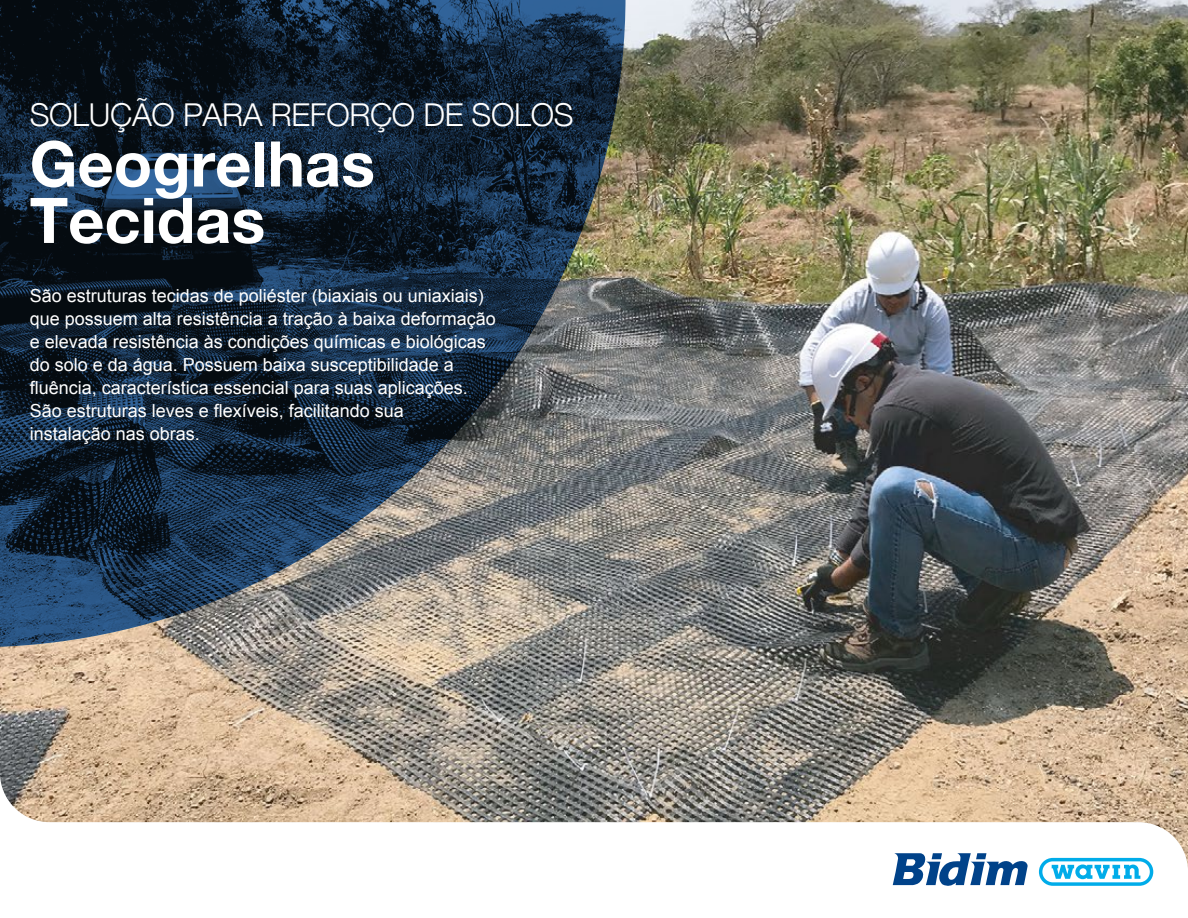
<style>
.page{position:relative;width:1188px;height:918px;background:#fff}
.page>*{position:absolute;margin:0;border:0;box-sizing:border-box;transform-origin:0 0}
.t1{font:700 63px/56.4px "Helvetica Neue";color:#fff}
.t2{font:300 31.5px "Helvetica Neue";letter-spacing:-.01em;color:#fff}
.t3{font:18px/23.1px "Arial";color:#fff}
</style>
<div class="page">
<img style="left:0;top:0;width:1188px;height:772px">
<svg style="left:0;top:0;width:626px;height:647px;background:#2e3c4a"></svg>
<svg style="left:0;top:772px;width:1188px;height:113px"></svg>
<svg style="left:893px;top:853px;width:135px;height:33px"></svg>
<svg style="left:1039px;top:858px;width:114px;height:28px"></svg>
<h2 class="t2" style="left:30px;top:89px;width:545px">SOLUÇÃO PARA REFORÇO DE SOLOS</h2>
<h1 class="t1" style="left:30px;top:138px;width:347px">Geogrelhas<br>Tecidas</h1>
<p class="t3" style="left:30px;top:285px;width:468px">São estruturas tecidas de poliéster (biaxiais ou uniaxiais) que possuem alta resistência a tração à baixa deformação e elevada resistência às condições químicas e biológicas do solo e da água. Possuem baixa susceptibilidade a fluência, característica essencial para suas aplicações.<br>São estruturas leves e flexíveis, facilitando sua<br>instalação nas obras.</p>
</div>
